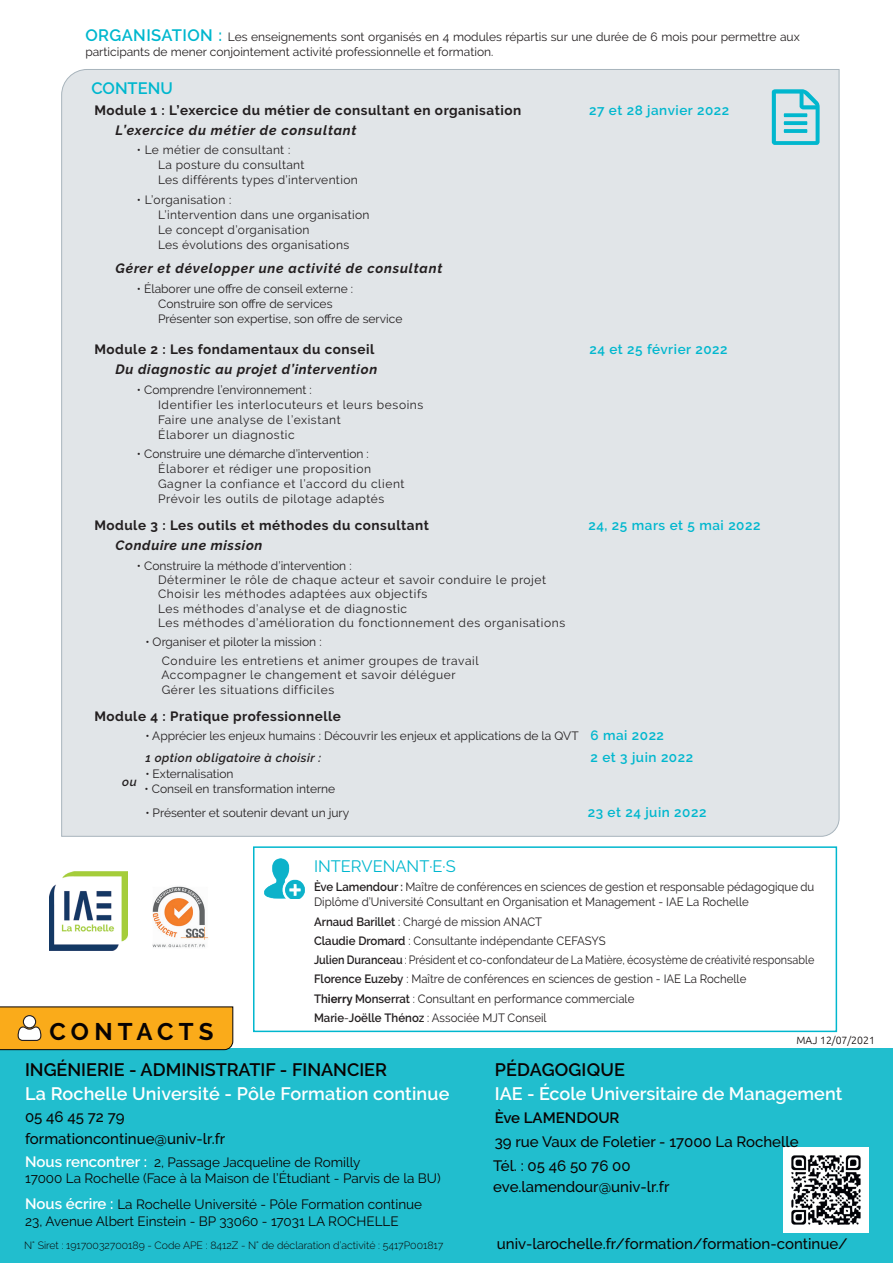
<style>
.page{position:relative;width:893px;height:1263px;background:#fff}
.page>*{position:absolute;margin:0;border:0;box-sizing:border-box;transform-origin:0 0}
.t1{font:700 24px "Raleway";letter-spacing:.215em;color:#080302}
.t2{font:600 18px "Raleway";color:#fff}
.t3{font:600 18px "Raleway";color:#080302}
.t4{font:16.5px "Raleway";color:#00b7ce}
.t5{font:600 16.5px "Raleway";color:#00b7ce}
.t6{font:500 15px/22.2px "Raleway";color:#080302}
.t7{font:600 15px "Raleway";color:#080302}
.t8{font:13.5px/16.2px "Raleway";color:#080302}
.t9{font:700 13.5px "Raleway";letter-spacing:.04em;color:#231f20}
.t10{font:italic 700 13.5px "Raleway";letter-spacing:.05em;color:#231f20}
.t11{font:600 13.5px "Raleway";letter-spacing:.04em;color:#00b7ce}
.t12{font:12px/15px "Raleway";letter-spacing:.05em;color:#231f20}
.t13{font:12px/19.2px "Raleway";color:#231f20;scale:.95 1}
.t14{font:12px/15px "Raleway";color:#231f20}
.t15{font:12px/15px "Raleway";letter-spacing:.03em;color:#231f20}
.t16{font:12px/18.6px "Raleway";letter-spacing:.045em;color:#231f20}
.t17{font:italic 600 12px "Raleway";color:#231f20}
.t18{font:300 10.5px "Raleway";color:#080302}
.t19{font:300 10.5px "Ubuntu";color:#080302}
.s1{font-weight:600;font-size:16.5px;color:#00b7ce}
.s2{font-weight:600;font-size:13.5px;color:#00b7ce}
.s3{font-weight:600;font-style:italic}
.s4{font-weight:600}
.s5{font-weight:700}
.s6{font-weight:600;font-size:15px;color:#fff}
</style>
<div class="page">
<div style="left:61px;top:69px;width:779px;height:768px;background:#e1e5e8"></div>
<svg style="left:771px;top:89px;width:49px;height:56px"></svg>
<div style="left:0;top:1048px;width:893px;height:215px;background:#21bece"></div>
<svg style="left:0;top:1006px;width:234px;height:44px"></svg>
<img style="left:783px;top:1147px;width:85px;height:85px">
<img style="left:152px;top:886px;width:56px;height:62px">
<div style="left:253px;top:846px;width:584px;height:186px;border:2px solid #00b7ce"></div>
<img style="left:264px;top:859px;width:40px;height:40px">
<img style="left:50px;top:871px;width:78px;height:79px">
<p class="t14" style="left:85px;top:29px;width:716px"><span class="s1">ORGANISATION :</span> Les enseignements sont organisés en 4 modules répartis sur une durée de 6 mois pour permettre aux participants de mener conjointement activité professionnelle et formation.</p>
<h3 class="t5" style="left:91px;top:79px;width:83px">CONTENU</h3>
<p class="t9" style="left:94px;top:102px;width:428px">Module 1 : L’exercice du métier de consultant en organisation</p>
<p class="t11" style="left:589px;top:102px;width:142px">27 et 28 janvier 2022</p>
<p class="t10" style="left:116px;top:123px;width:242px">L’exercice du métier de consultant</p>
<p class="t15" style="left:158px;top:143px;width:201px;text-indent:-21px">• Le métier de consultant :<br>La posture du consultant<br>Les différents types d’intervention</p>
<p class="t15" style="left:158px;top:192px;width:213px;text-indent:-21px">• L’organisation :<br>L’intervention dans une organisation<br>Le concept d’organisation<br>Les évolutions des organisations</p>
<p class="t10" style="left:116px;top:261px;width:328px">Gérer et développer une activité de consultant</p>
<p class="t14" style="left:158px;top:281px;width:246px;text-indent:-21px">• Élaborer une offre de conseil externe :<br>Construire son offre de services<br>Présenter son expertise, son offre de service</p>
<p class="t9" style="left:94px;top:341px;width:282px">Module 2 : Les fondamentaux du conseil</p>
<p class="t11" style="left:589px;top:341px;width:140px">24 et 25 février 2022</p>
<p class="t10" style="left:116px;top:362px;width:263px">Du diagnostic au projet d’intervention</p>
<p class="t12" style="left:158px;top:382px;width:267px;text-indent:-21px">• Comprendre l’environnement :<br>Identifier les interlocuteurs et leurs besoins Faire une analyse de l’existant<br>Élaborer un diagnostic</p>
<p class="t12" style="left:158px;top:446px;width:248px;text-indent:-21px">• Construire une démarche d’intervention :<br>Élaborer et rédiger une proposition Gagner la confiance et l’accord du client Prévoir les outils de pilotage adaptés</p>
<p class="t9" style="left:94px;top:517px;width:336px">Module 3 : Les outils et méthodes du consultant</p>
<p class="t11" style="left:588px;top:517px;width:173px">24, 25 mars et 5 mai 2022</p>
<p class="t10" style="left:116px;top:538px;width:148px">Conduire une mission</p>
<p class="t12" style="left:158px;top:558px;width:409px;line-height:14.4px;text-indent:-21px">• Construire la méthode d’intervention :<br>Déterminer le rôle de chaque acteur et savoir conduire le projet Choisir les méthodes adaptées aux objectifs<br>Les méthodes d’analyse et de diagnostic<br>Les méthodes d’amélioration du fonctionnement des organisations</p>
<p class="t16" style="left:162px;top:633px;width:318px;text-indent:-16px">• Organiser et piloter la mission :<br>Conduire les entretiens et animer groupes de travail</p>
<p class="t12" style="left:161px;top:668px;width:296px;line-height:14.4px">Accompagner le changement et savoir déléguer<br>Gérer les situations difficiles</p>
<p class="t9" style="left:94px;top:708px;width:248px">Module 4 : Pratique professionnelle</p>
<p class="t14" style="left:145px;top:725px;width:520px;line-height:22px">• Apprécier les enjeux humains : Découvrir les enjeux et applications de la QVT <span class="s2">6 mai 2022<br></span><span class="s3">1 option obligatoire à choisir :</span></p>
<p class="t11" style="left:590px;top:750px;width:104px">2 et 3 juin 2022</p>
<p class="t17" style="left:122px;top:775px;width:16px">ou</p>
<p class="t14" style="left:145px;top:766px;width:90px">• Externalisation</p>
<p class="t14" style="left:144px;top:781px;width:192px">• Conseil en transformation interne</p>
<p class="t14" style="left:145px;top:805px;width:205px">• Présenter et soutenir devant un jury</p>
<p class="t11" style="left:588px;top:804px;width:120px">23 et 24 juin 2022</p>
<h1 class="t1" style="left:49px;top:1017px;width:166px">CONTACTS</h1>
<h3 class="t4" style="left:314px;top:857px;width:143px">INTERVENANT·E·S</h3>
<p class="t13" style="left:314px;top:880px;width:528px;line-height:15px"><span class="s4">Ève Lamendour :</span> Maître de conférences en sciences de gestion et responsable pédagogique du<br>Diplôme d’Université Consultant en Organisation et Management - IAE La Rochelle</p>
<p class="t13" style="left:314px;top:912px;width:528px"><span class="s4">Arnaud Barillet</span> : Chargé de mission ANACT<br><span class="s4">Claudie Dromard</span> : Consultante indépendante CEFASYS<br><span class="s4">Julien Duranceau</span> : Président et co-confondateur de La Matière, écosystème de créativité responsable <span class="s4">Florence Euzeby</span> : Maître de conférences en sciences de gestion - IAE La Rochelle<br><span class="s4">Th</span><span class="s5">ierry</span> <span class="s4">Monserrat</span> : Consultant en performance commerciale<br><span class="s4">Marie</span>-<span class="s4">Joëlle Thénoz</span> : Associée MJT Conseil</p>
<p class="t19" style="left:796px;top:1033px;width:80px">MAJ 12/07/2021</p>
<h2 class="t3" style="left:25px;top:1059px;width:364px">INGÉNIERIE - ADMINISTRATIF - FINANCIER</h2>
<h2 class="t2" style="left:25px;top:1083px;width:426px">La Rochelle Université - Pôle Formation continue</h2>
<p class="t6" style="left:25px;top:1105px;width:202px">05 46 45 72 79 formationcontinue@univ-lr.fr</p>
<p class="t8" style="left:25px;top:1154px;width:417px"><span class="s6">Nous rencontrer :</span> 2, Passage Jacqueline de Romilly<br>17000 La Rochelle (Face à la Maison de l’Étudiant - Parvis de la BU)</p>
<p class="t8" style="left:25px;top:1196px;width:399px"><span class="s6">Nous écrire :</span> La Rochelle Université - Pôle Formation continue<br>23, Avenue Albert Einstein - BP 33060 - 17031 LA ROCHELLE</p>
<p class="t18" style="left:24px;top:1239px;width:421px">N° Siret : 19170032700189 - Code APE : 8412Z - N° de déclaration d’activité : 5417P001817</p>
<h2 class="t3" style="left:495px;top:1059px;width:132px">PÉDAGOGIQUE</h2>
<h2 class="t2" style="left:495px;top:1083px;width:349px">IAE - École Universitaire de Management</h2>
<p class="t7" style="left:495px;top:1109px;width:126px">Ève LAMENDOUR</p>
<p class="t6" style="left:493px;top:1130px;width:307px;line-height:23.7px">39 rue Vaux de Foletier - 17000 La Rochelle<br>Tél. : 05 46 50 76 00</p>
<p class="t6" style="left:493px;top:1175px;width:178px">eve.lamendour@univ-lr.fr</p>
<p class="t6" style="left:497px;top:1232px;width:352px">univ-larochelle.fr/formation/formation-continue/</p>
</div>
